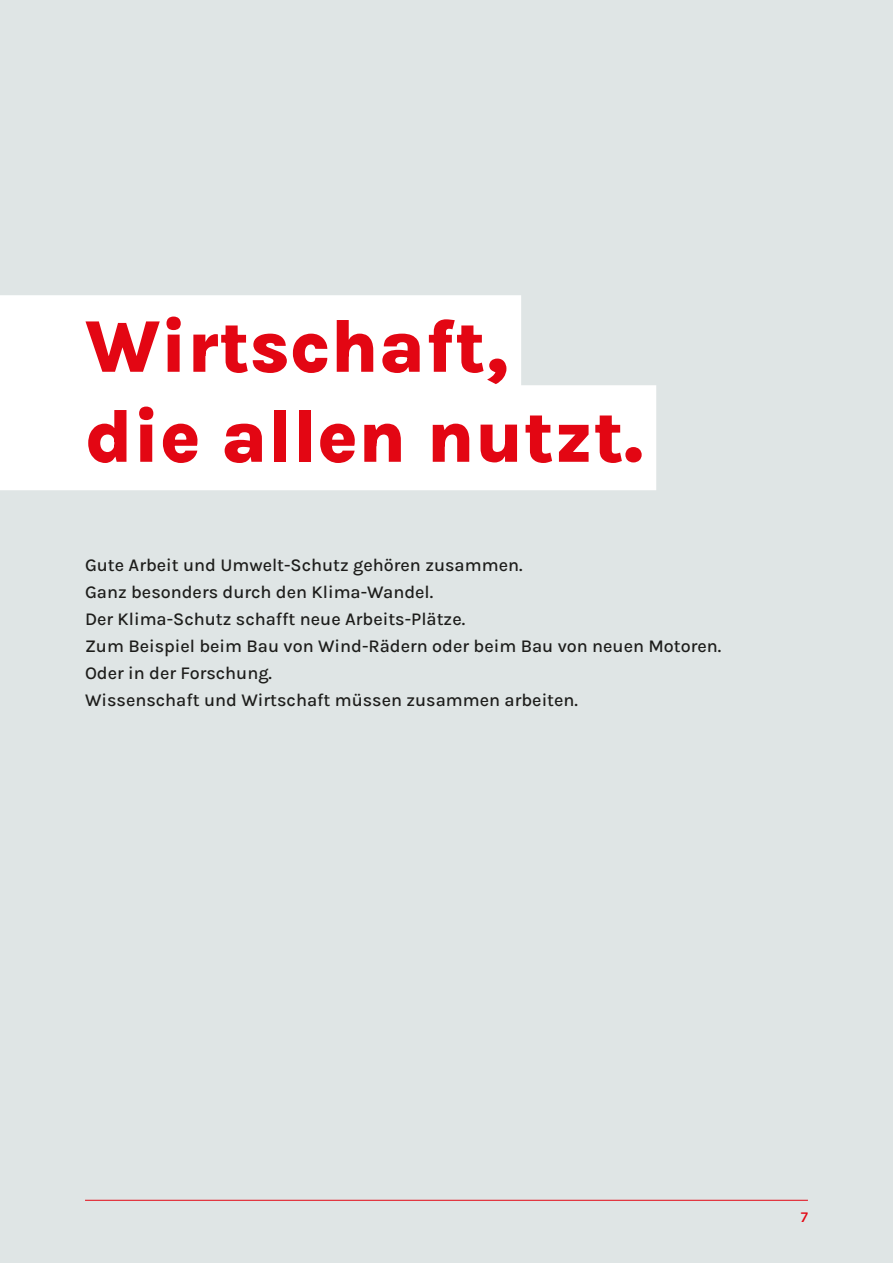
<style>
.page{position:relative;width:893px;height:1263px;background:#dfe5e5}
.page>*{position:absolute;margin:0;border:0;box-sizing:border-box;transform-origin:0 0}
.t1{font:800 75px/90px "Karla";color:#e30613}
.t2{font:500 18px/27px "Karla";color:#1d1d1b}
.t3{font:500 15px "Karla";color:#e30613}
</style>
<div class="page">
<div style="left:0;top:295px;width:521px;height:105px;background:#fff"></div>
<div style="left:0;top:385px;width:656px;height:105px;background:#fff"></div>
<hr style="left:85px;top:1200px;width:723px;height:1px;background:#e30613">
<h1 class="t1" style="left:85px;top:299px;width:560px">Wirtschaft,<br>die allen nutzt.</h1>
<p class="t2" style="left:85px;top:551px;width:638px">Gute Arbeit und Umwelt-Schutz gehören zusammen.<br>Ganz besonders durch den Klima-Wandel.<br>Der Klima-Schutz schafft neue Arbeits-Plätze.<br>Zum Beispiel beim Bau von Wind-Rädern oder beim Bau von neuen Motoren.<br>Oder in der Forschung.<br>Wissenschaft und Wirtschaft müssen zusammen arbeiten.</p>
<p class="t3" style="left:801px;top:1207px;width:9px">7</p>
</div>
